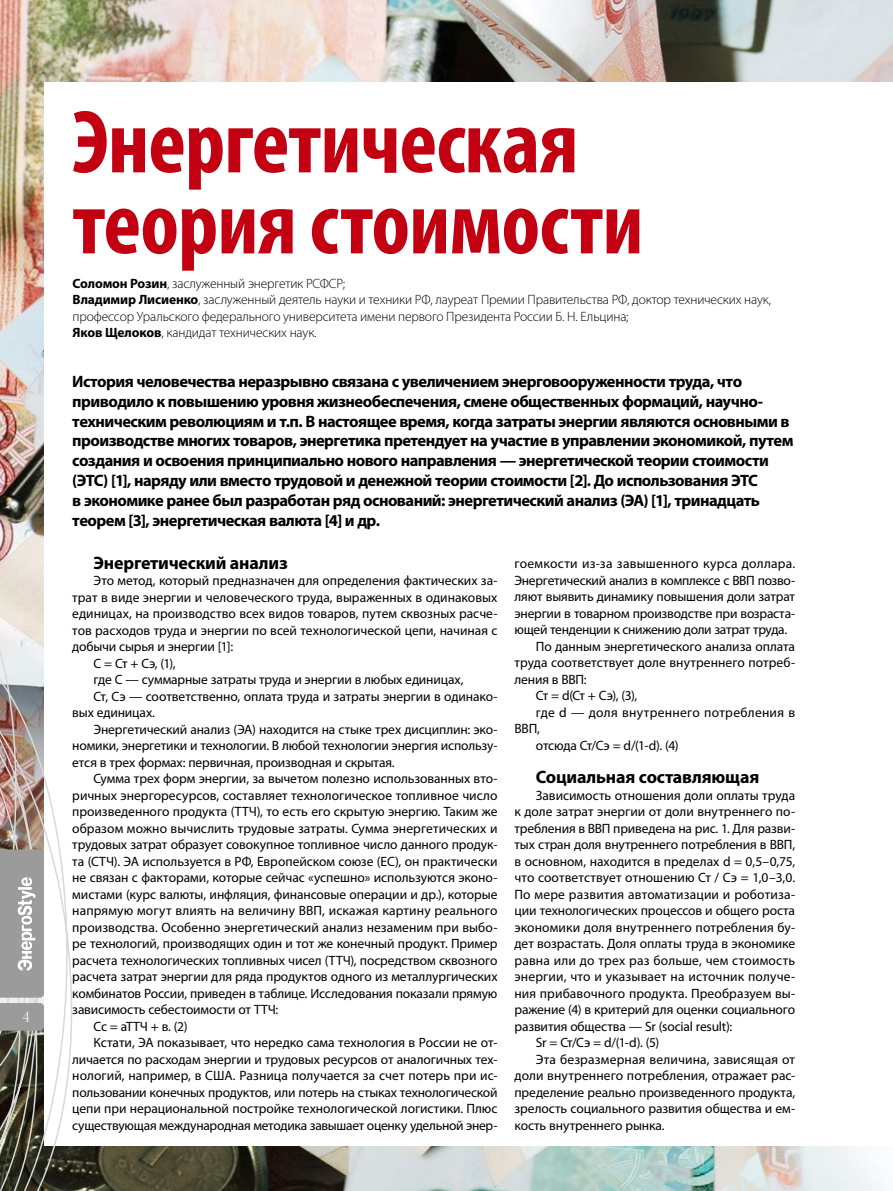
<style>
.page{position:relative;width:893px;height:1191px;background:#fff}
.page>*{position:absolute;margin:0;border:0;box-sizing:border-box;transform-origin:0 0}
.t1{font:700 condensed 90px/81px "Myriad Pro";letter-spacing:-.01em;color:#c20012}
.t2{font:700 18px "Myriad Pro";letter-spacing:-.01em;color:#000}
.t3{font:700 16.5px/19.8px "Myriad Pro";letter-spacing:-.035em;color:#000}
.t4{font:15px "Simeiz Light C";color:#fff}
.t5{font:13.5px "Myriad Pro";letter-spacing:-.005em;color:#000}
.t6{font:300 13.5px/16.5px "Myriad Pro";letter-spacing:-.01em;color:#000}
.t7{font:13.5px "Myriad Pro";letter-spacing:.015em;color:#000}
.t8{font:13.5px "Myriad Pro";letter-spacing:.02em;color:#000}
.t9{font:13.5px "Myriad Pro";letter-spacing:-.025em;color:#000}
.s1{font-weight:700}
</style>
<div class="page">
<img style="left:0;top:0;width:893px;height:1191px">
<div style="left:44px;top:82px;width:849px;height:1063px;background:#fff"></div>
<img style="left:0;top:604px;width:80px;height:587px">
<svg style="left:0;top:1003px;width:44px;height:27px"></svg>
<svg style="left:0;top:849px;width:44px;height:148px"></svg>
<p class="t4" style="left:23px;top:1009px;width:8px">4</p>
<h1 class="t1" style="left:72px;top:100px;width:573px">Энергетическая теория стоимости</h1>
<p class="t6" style="left:73px;top:275px;width:700px"><span class="s1">Соломон Розин</span>, заслуженный энергетик РСФСР;<br><span class="s1">Владимир Лисиенко</span>, заслуженный деятель науки и техники РФ, лауреат Премии Правительства РФ, доктор технических наук, профессор Уральского федерального университета имени первого Президента России Б. Н. Ельцина;<br><span class="s1">Яков Щелоков</span>, кандидат технических наук.</p>
<p class="t3" style="left:72px;top:371px;width:723px">История человечества неразрывно связана с увеличением энерговооруженности труда, что приводило к повышению уровня жизнеобеспечения, смене общественных формаций, научно&shy;техническим революциям и т.п. В настоящее время, когда затраты энергии являются основными в производстве многих товаров, энергетика претендует на участие в управлении экономикой, путем создания и освоения принципиально нового направления — энергетической теории стоимости (ЭТС) [1], наряду или вместо трудовой и денежной теории стоимости [2]. До использования ЭТС<br>в экономике ранее был разработан ряд оснований: энергетический анализ (ЭА) [1], тринадцать теорем [3], энергетическая валюта [4] и др.</p>
<h2 class="t2" style="left:94px;top:550px;width:196px">Энергетический анализ</h2>
<p class="t5" style="left:94px;top:572px;width:405px">Это метод, который предназначен для определения фактических за-</p>
<p class="t5" style="left:72px;top:588px;width:427px">трат в виде энергии и человеческого труда, выраженных в одинаковых</p>
<p class="t5" style="left:72px;top:605px;width:427px">единицах, на производство всех видов товаров, путем сквозных расче-</p>
<p class="t5" style="left:72px;top:621px;width:427px">тов расходов труда и энергии по всей технологической цепи, начиная с</p>
<p class="t5" style="left:72px;top:638px;width:162px">добычи сырья и энергии [1]:</p>
<p class="t5" style="left:94px;top:654px;width:84px">С = Ст + Сэ, (1),</p>
<p class="t5" style="left:94px;top:671px;width:371px">где С — суммарные затраты труда и энергии в любых единицах,</p>
<p class="t5" style="left:94px;top:687px;width:405px">Ст, Cэ — соответственно, оплата труда и затраты энергии в одинако-</p>
<p class="t5" style="left:72px;top:704px;width:84px">вых единицах.</p>
<p class="t5" style="left:94px;top:720px;width:405px">Энергетический анализ (ЭА) находится на стыке трех дисциплин: эко-</p>
<p class="t5" style="left:72px;top:737px;width:427px">номики, энергетики и технологии. В любой технологии энергия использу-</p>
<p class="t5" style="left:72px;top:753px;width:324px">ется в трех формах: первичная, производная и скрытая.</p>
<p class="t5" style="left:94px;top:770px;width:405px">Сумма трех форм энергии, за вычетом полезно использованных вто-</p>
<p class="t5" style="left:72px;top:786px;width:427px">ричных энергоресурсов, составляет технологическое топливное число</p>
<p class="t5" style="left:72px;top:803px;width:427px">произведенного продукта (ТТЧ), то есть его скрытую энергию. Таким же</p>
<p class="t5" style="left:72px;top:819px;width:427px">образом можно вычислить трудовые затраты. Сумма энергетических и</p>
<p class="t5" style="left:72px;top:836px;width:427px">трудовых затрат образует совокупное топливное число данного продук-</p>
<p class="t5" style="left:72px;top:852px;width:427px">та (СТЧ). ЭА используется в РФ, Европейском союзе (ЕС), он практически</p>
<p class="t5" style="left:72px;top:869px;width:427px">не связан с факторами, которые сейчас «успешно» используются эконо-</p>
<p class="t5" style="left:72px;top:885px;width:427px">мистами (курс валюты, инфляция, финансовые операции и др.), которые</p>
<p class="t5" style="left:72px;top:902px;width:427px">напрямую могут влиять на величину ВВП, искажая картину реального</p>
<p class="t5" style="left:72px;top:918px;width:427px">производства. Особенно энергетический анализ незаменим при выбо-</p>
<p class="t5" style="left:72px;top:935px;width:427px">ре технологий, производящих один и тот же конечный продукт. Пример</p>
<p class="t5" style="left:72px;top:951px;width:427px">расчета технологических топливных чисел (ТТЧ), посредством сквозного</p>
<p class="t5" style="left:72px;top:968px;width:427px">расчета затрат энергии для ряда продуктов одного из металлургических</p>
<p class="t5" style="left:72px;top:984px;width:427px">комбинатов России, приведен в таблице. Исследования показали прямую</p>
<p class="t5" style="left:72px;top:1001px;width:208px">зависимость себестоимости от ТТЧ:</p>
<p class="t5" style="left:94px;top:1017px;width:96px">Сс = аТТЧ + в. (2)</p>
<p class="t5" style="left:94px;top:1034px;width:405px">Кстати, ЭА показывает, что нередко сама технология в России не от-</p>
<p class="t5" style="left:72px;top:1050px;width:427px">личается по расходам энергии и трудовых ресурсов от аналогичных тех-</p>
<p class="t5" style="left:72px;top:1067px;width:427px">нологий, например, в США. Разница получается за счет потерь при ис-</p>
<p class="t5" style="left:72px;top:1083px;width:427px">пользовании конечных продуктов, или потерь на стыках технологической</p>
<p class="t5" style="left:72px;top:1100px;width:427px">цепи при нерациональной постройке технологической логистики. Плюс</p>
<p class="t5" style="left:72px;top:1116px;width:427px">существующая международная методика завышает оценку удельной энер-</p>
<p class="t8" style="left:514px;top:555px;width:282px">гоемкости из-за завышенного курса доллара.</p>
<p class="t5" style="left:514px;top:572px;width:282px">Энергетический анализ в комплексе с ВВП позво-</p>
<p class="t5" style="left:514px;top:588px;width:282px">ляют выявить динамику повышения доли затрат</p>
<p class="t5" style="left:514px;top:605px;width:282px">энергии в товарном производстве при возраста-</p>
<p class="t9" style="left:514px;top:621px;width:274px">ющей тенденции к снижению доли затрат труда.</p>
<p class="t5" style="left:536px;top:638px;width:261px">По данным энергетического анализа оплата</p>
<p class="t5" style="left:514px;top:654px;width:282px">труда соответствует доле внутреннего потреб-</p>
<p class="t5" style="left:514px;top:671px;width:74px">ления в ВВП:</p>
<p class="t5" style="left:536px;top:687px;width:103px">Ст = d(Ст + Сэ), (3),</p>
<p class="t8" style="left:536px;top:704px;width:261px">где d — доля внутреннего потребления в</p>
<p class="t5" style="left:514px;top:720px;width:27px">ВВП,</p>
<p class="t5" style="left:536px;top:737px;width:144px">отсюда Ст/Сэ = d/(1-d). (4)</p>
<h2 class="t2" style="left:536px;top:765px;width:225px">Социальная составляющая</h2>
<p class="t5" style="left:536px;top:786px;width:261px">Зависимость отношения доли оплаты труда</p>
<p class="t5" style="left:514px;top:803px;width:282px">к доле затрат энергии от доли внутреннего по-</p>
<p class="t5" style="left:514px;top:819px;width:282px">требления в ВВП приведена на рис. 1. Для разви-</p>
<p class="t5" style="left:514px;top:836px;width:282px">тых стран доля внутреннего потребления в ВВП,</p>
<p class="t5" style="left:514px;top:852px;width:282px">в основном, находится в пределах d = 0,5–0,75,</p>
<p class="t5" style="left:514px;top:869px;width:282px">что соответствует отношению Ст / Сэ = 1,0–3,0.</p>
<p class="t7" style="left:514px;top:885px;width:282px">По мере развития автоматизации и роботиза-</p>
<p class="t5" style="left:514px;top:902px;width:282px">ции технологических процессов и общего роста</p>
<p class="t5" style="left:514px;top:918px;width:282px">экономики доля внутреннего потребления бу-</p>
<p class="t5" style="left:514px;top:935px;width:282px">дет возрастать. Доля оплаты труда в экономике</p>
<p class="t7" style="left:514px;top:951px;width:282px">равна или до трех раз больше, чем стоимость</p>
<p class="t5" style="left:514px;top:968px;width:282px">энергии, что и указывает на источник получе-</p>
<p class="t5" style="left:514px;top:984px;width:282px">ния прибавочного продукта. Преобразуем вы-</p>
<p class="t5" style="left:514px;top:1001px;width:282px">ражение (4) в критерий для оценки социального</p>
<p class="t5" style="left:514px;top:1017px;width:219px">развития общества — Sr (social result):</p>
<p class="t5" style="left:536px;top:1034px;width:125px">Sr = Ст/Сэ = d/(1-d). (5)</p>
<p class="t7" style="left:536px;top:1050px;width:261px">Эта безразмерная величина, зависящая от</p>
<p class="t5" style="left:514px;top:1067px;width:282px">доли внутреннего потребления, отражает рас-</p>
<p class="t5" style="left:514px;top:1083px;width:282px">пределение реально произведенного продукта,</p>
<p class="t5" style="left:514px;top:1100px;width:282px">зрелость социального развития общества и ем-</p>
<p class="t5" style="left:514px;top:1116px;width:151px">кость внутреннего рынка.</p>
</div>
